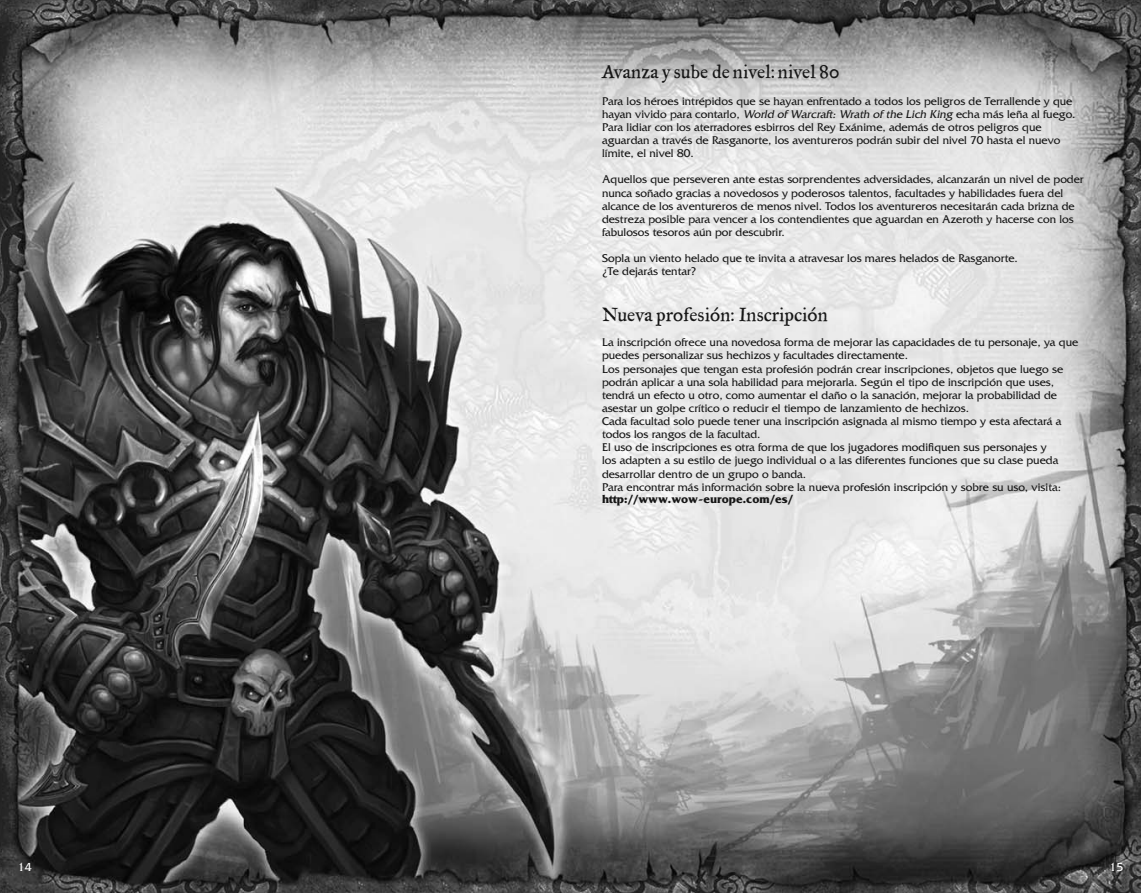
<style>
.page{position:relative;width:1141px;height:893px;background:#fff}
.page>*{position:absolute;margin:0;border:0;box-sizing:border-box;transform-origin:0 0}
.t1{font:21px "Historical Fell Type Roman";color:#161616}
.t2{font:700 12.25px "Friz Quadrata";color:#161616}
.t3{font:12.25px "Friz Quadrata";color:#fff}
.t4{font:11.9px/13.1px "Friz Quadrata";color:#161616}
.s1{font-style:italic}
</style>
<div class="page">
<img style="left:0;top:0;width:1141px;height:893px">
<h1 class="t1" style="left:602px;top:65px;width:239px">Avanza y sube de nivel: nivel 80</h1>
<p class="t4" style="left:602px;top:95px;width:475px">Para los héroes intrépidos que se hayan enfrentado a todos los peligros de Terrallende y que hayan vivido para contarlo, <span class="s1">World of Warcraft: Wrath of the Lich King</span> echa más leña al fuego.<br>Para lidiar con los aterradores esbirros del Rey Exánime, además de otros peligros que aguardan a través de Rasganorte, los aventureros podrán subir del nivel 70 hasta el nuevo límite, el nivel 80.</p>
<p class="t4" style="left:602px;top:174px;width:483px">Aquellos que perseveren ante estas sorprendentes adversidades, alcanzarán un nivel de poder nunca soñado gracias a novedosos y poderosos talentos, facultades y habilidades fuera del alcance de los aventureros de menos nivel. Todos los aventureros necesitarán cada brizna de destreza posible para vencer a los contendientes que aguardan en Azeroth y hacerse con los fabulosos tesoros aún por descubrir.</p>
<p class="t4" style="left:602px;top:253px;width:417px">Sopla un viento helado que te invita a atravesar los mares helados de Rasganorte. ¿Te dejarás tentar?</p>
<h1 class="t1" style="left:602px;top:307px;width:228px">Nueva profesión: Inscripción</h1>
<p class="t4" style="left:602px;top:337px;width:478px">La inscripción ofrece una novedosa forma de mejorar las capacidades de tu personaje, ya que puedes personalizar sus hechizos y facultades directamente.<br>Los personajes que tengan esta profesión podrán crear inscripciones, objetos que luego se podrán aplicar a una sola habilidad para mejorarla. Según el tipo de inscripción que uses, tendrá un efecto u otro, como aumentar el daño o la sanación, mejorar la probabilidad de asestar un golpe crítico o reducir el tiempo de lanzamiento de hechizos.<br>Cada facultad solo puede tener una inscripción asignada al mismo tiempo y esta afectará a todos los rangos de la facultad.<br>El uso de inscripciones es otra forma de que los jugadores modifiquen sus personajes y<br>los adapten a su estilo de juego individual o a las diferentes funciones que su clase pueda desarrollar dentro de un grupo o banda.<br>Para encontrar más información sobre la nueva profesión inscripción y sobre su uso, visita:</p>
<p class="t2" style="left:602px;top:495px;width:193px">http://www.wow-europe.com/es/</p>
<p class="t3" style="left:18px;top:862px;width:15px">14</p>
<p class="t3" style="left:1109px;top:862px;width:15px">15</p>
</div>
